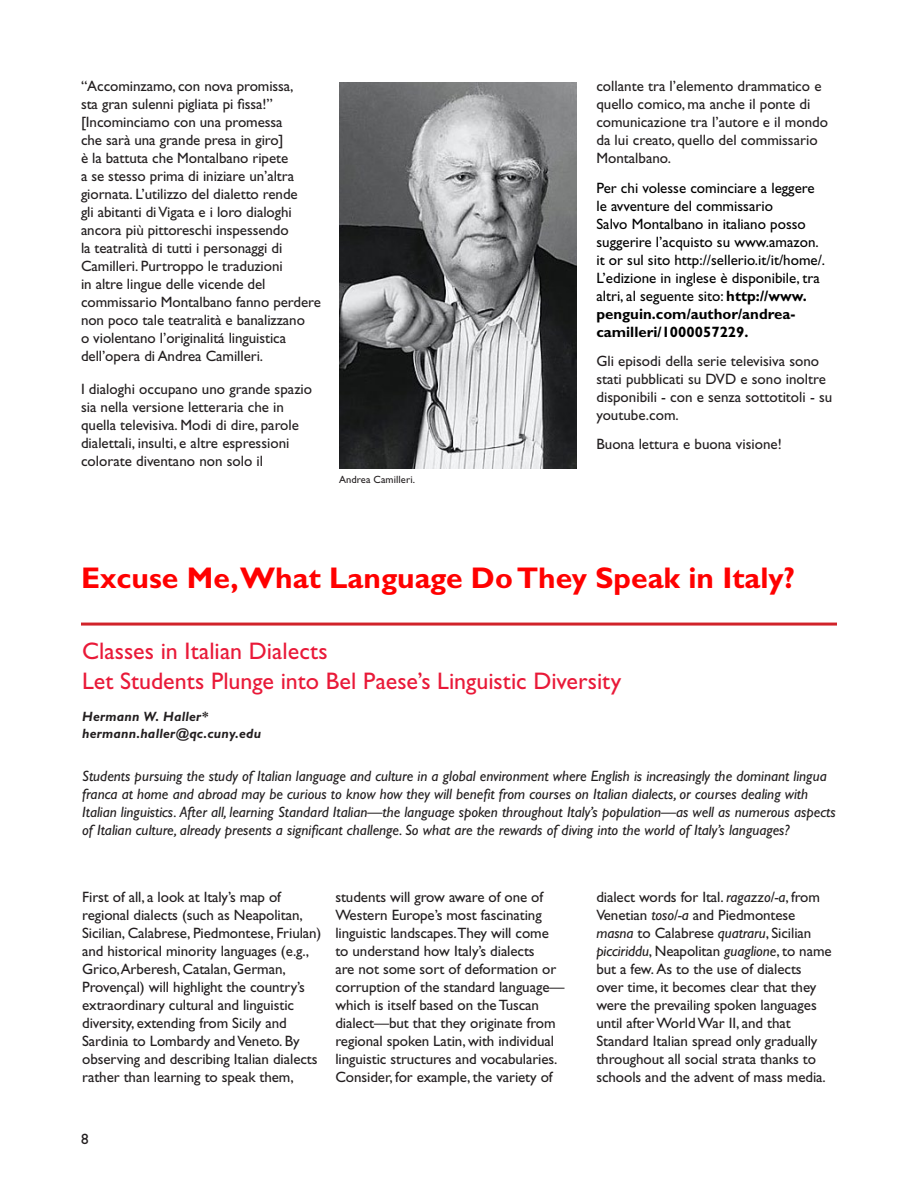
<style>
.page{position:relative;width:918px;height:1188px;background:#fff}
.page>*{position:absolute;margin:0;border:0;box-sizing:border-box;transform-origin:0 0}
.t1{font:700 30px "Gill Sans Std";color:#f00}
.t2{font:24px/30px "Gill Sans Std";color:#e91938}
.t3{font:15px/18px "Gill Sans Std";letter-spacing:-.005em;color:#231f20}
.t4{font:italic 15px/18px "Gill Sans Std";color:#231f20}
.t5{font:15px/18px "Gill Sans Std";color:#000}
.t6{font:italic 700 13.5px/17.2px "Gill Sans Std";letter-spacing:.02em;color:#231f20}
.t7{font:10.5px "Gill Sans Std";letter-spacing:.01em;color:#231f20}
.s1{font-weight:700}
.s2{font-style:italic}
</style>
<div class="page">
<img style="left:339px;top:82px;width:238px;height:387px">
<hr style="left:81px;top:623px;width:756px;height:3px;background:#d1232a">
<p class="t3" style="left:81px;top:77px;width:241px">“Accominzamo, con nova promissa,<br>sta gran sulenni pigliata pi fissa!” [Incominciamo con una promessa<br>che sarà una grande presa in giro]<br>è la battuta che Montalbano ripete<br>a se stesso prima di iniziare un’altra giornata. L’utilizzo del dialetto rende<br>gli abitanti di Vigata e i loro dialoghi ancora più pittoreschi inspessendo<br>la teatralità di tutti i personaggi di Camilleri. Purtroppo le traduzioni<br>in altre lingue delle vicende del commissario Montalbano fanno perdere non poco tale teatralità e banalizzano<br>o violentano l’originalitá linguistica dell’opera di Andrea Camilleri.</p>
<p class="t3" style="left:81px;top:380px;width:233px">I dialoghi occupano uno grande spazio sia nella versione letteraria che in quella televisiva. Modi di dire, parole dialettali, insulti, e altre espressioni colorate diventano non solo il</p>
<p class="t7" style="left:339px;top:473px;width:78px">Andrea Camilleri.</p>
<p class="t3" style="left:596px;top:77px;width:233px">collante tra l’elemento drammatico e quello comico, ma anche il ponte di comunicazione tra l’autore e il mondo da lui creato, quello del commissario<br>Montalbano.</p>
<p class="t5" style="left:596px;top:179px;width:230px">Per chi volesse cominciare a leggere le avventure del commissario<br>Salvo Montalbano in italiano posso suggerire l’acquisto su www.amazon. it or sul sito http://sellerio.it/it/home/.<br>L’edizione in inglese è disponibile, tra altri, al seguente sito: <span class="s1">http://www. penguin.com/author/andrea&shy;camilleri/1000057229.</span></p>
<p class="t3" style="left:596px;top:352px;width:237px">Gli episodi della serie televisiva sono stati pubblicati su DVD e sono inoltre disponibili - con e senza sottotitoli - su youtube.com.</p>
<p class="t3" style="left:596px;top:435px;width:187px">Buona lettura e buona visione!</p>
<p class="t1" style="left:81px;top:560px;width:715px">Excuse Me,What Language Do They Speak in Italy?</p>
<p class="t2" style="left:82px;top:636px;width:541px">Classes in Italian Dialects<br>Let Students Plunge into Bel Paese’s Linguistic Diversity</p>
<p class="t6" style="left:82px;top:708px;width:180px">Hermann W. Haller* hermann.haller@qc.cuny.edu</p>
<p class="t4" style="left:82px;top:767px;width:755px">Students pursuing the study of Italian language and culture in a global environment where English is increasingly the dominant lingua franca at home and abroad may be curious to know how they will benefit from courses on Italian dialects, or courses dealing with Italian linguistics. After all, learning Standard Italian—the language spoken throughout Italy’s population—as well as numerous aspects of Italian culture, already presents a significant challenge. So what are the rewards of diving into the world of Italy’s languages?</p>
<p class="t3" style="left:82px;top:888px;width:241px">First of all, a look at Italy’s map of regional dialects (such as Neapolitan, Sicilian, Calabrese, Piedmontese, Friulan) and historical minority languages (e.g., Grico, Arberesh, Catalan, German, Provençal) will highlight the country’s extraordinary cultural and linguistic diversity, extending from Sicily and Sardinia to Lombardy and Veneto. By observing and describing Italian dialects rather than learning to speak them,</p>
<p class="t3" style="left:335px;top:888px;width:231px">students will grow aware of one of Western Europe’s most fascinating linguistic landscapes.They will come to understand how Italy’s dialects<br>are not some sort of deformation or corruption of the standard language— which is itself based on the Tuscan dialect—but that they originate from regional spoken Latin, with individual linguistic structures and vocabularies.<br>Consider, for example, the variety of</p>
<p class="t3" style="left:596px;top:888px;width:237px">dialect words for Ital. <span class="s2">ragazzo/-a</span>, from Venetian <span class="s2">toso/-a</span> and Piedmontese <span class="s2">masna</span> to Calabrese <span class="s2">quatraru</span>, Sicilian <span class="s2">picciriddu</span>, Neapolitan <span class="s2">guaglione</span>, to name but a few. As to the use of dialects over time, it becomes clear that they were the prevailing spoken languages until after World War II, and that Standard Italian spread only gradually throughout all social strata thanks to schools and the advent of mass media.</p>
<p class="t3" style="left:81px;top:1130px;width:9px">8</p>
</div>
